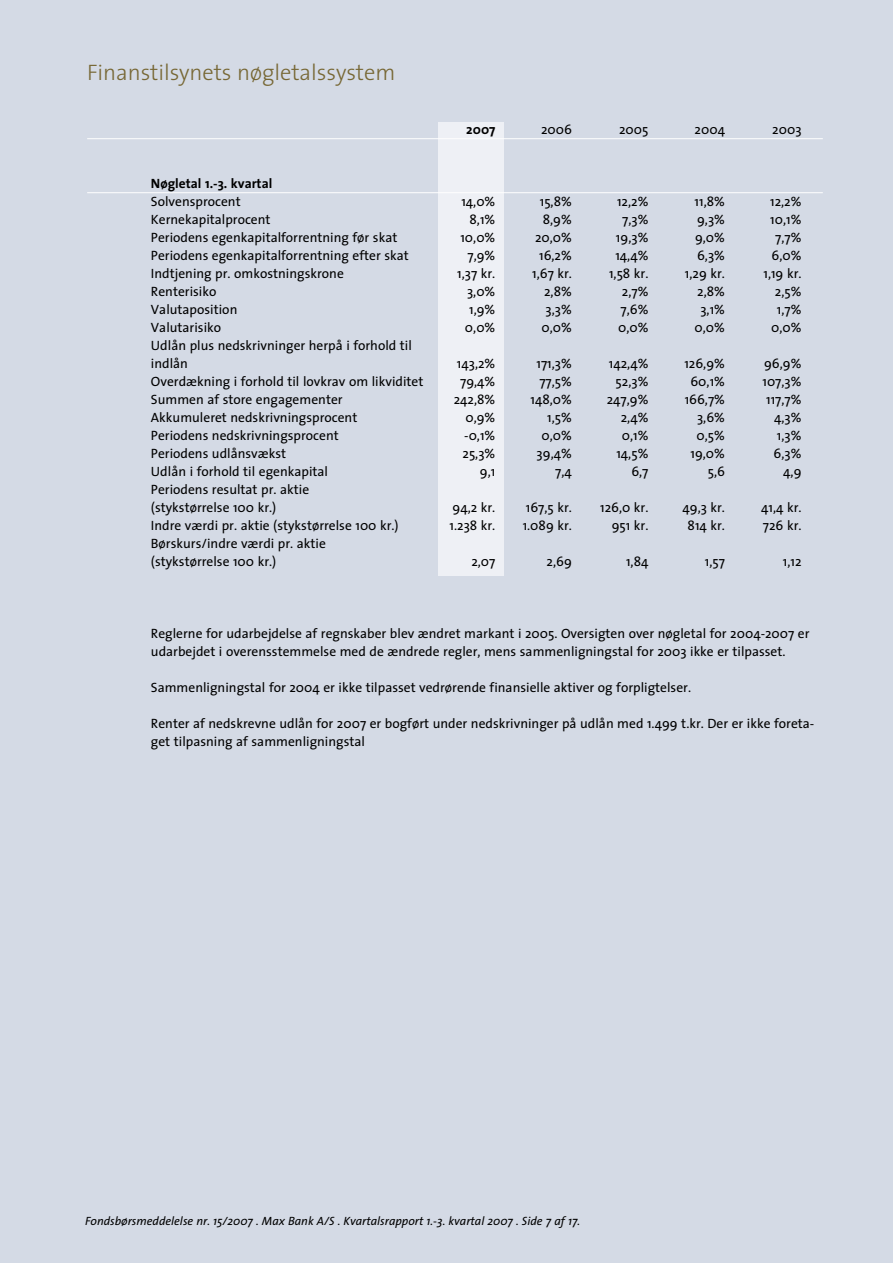
<style>
.page{position:relative;width:893px;height:1263px;background:#d4dae5}
.page>*{position:absolute;margin:0;border:0;box-sizing:border-box;transform-origin:0 0}
.t1{font:300 22.5px "The Sans 3";letter-spacing:-.005em;color:#776734}
.t2{font:13.5px/18px "The Sans 5";color:#000;text-align:right}
.t3{font:700 13.5px "The Sans 7";color:#000}
.t4{font:italic 12px "The Sans 5 I";color:#000}
</style>
<div class="page">
<div style="left:438px;top:122px;width:66px;height:454px;background:#eef0f5"></div>
<hr style="left:87px;top:138px;width:736px;height:1px;background:#fff">
<hr style="left:87px;top:192px;width:736px;height:1px;background:#fff">
<h1 class="t1" style="left:87px;top:54px;width:310px">Finanstilsynets nøgletalssystem</h1>
<p class="t3" style="left:151px;top:172px;width:123px">Nøgletal 1.-3. kvartal</p>
<p class="t2" style="left:151px;top:192px;width:91px">Solvensprocent</p>
<p class="t2" style="left:87px;top:210px;width:25px">K</p>
<p class="t2" style="left:151px;top:210px;width:263px;text-align:left;text-indent:8px">ernekapitalprocent<br>Periodens egenkapitalforrentning før skat<br>Periodens egenkapitalforrentning efter skat<br>Indtjening pr. omkostningskrone<br>Renterisiko<br>Valutaposition<br>Valutarisiko<br>Udlån plus nedskrivninger herpå i forhold til indlån</p>
<p class="t2" style="left:87px;top:372px;width:26px">O</p>
<p class="t2" style="left:151px;top:372px;width:274px;text-align:left;text-indent:10px">verdækning i forhold til lovkrav om likviditet<br>Summen af store engagementer<br>Akkumuleret nedskrivningsprocent<br>Periodens nedskrivningsprocent<br>Periodens udlånsvækst<br>Udlån i forhold til egenkapital<br>Periodens resultat pr. aktie<br>(stykstørrelse 100 kr.)<br>Indre værdi pr. aktie (stykstørrelse 100 kr.)<br>Børskurs/indre værdi pr. aktie<br>(stykstørrelse 100 kr.)</p>
<p class="t3" style="left:466px;top:118px;width:31px">2007</p>
<p class="t2" style="left:457px;top:192px;width:40px">14,0%<br>8,1%<br>10,0%<br>7,9%<br>1,37 kr.<br>3,0%<br>1,9%<br>0,0%</p>
<p class="t2" style="left:454px;top:354px;width:43px">143,2%<br>79,4%<br>242,8%<br>0,9% -0,1%<br>25,3%<br>9,1</p>
<p class="t2" style="left:449px;top:498px;width:47px;text-align:left">94,2 kr.<br>1.238 kr.</p>
<p class="t2" style="left:471px;top:552px;width:26px">2,07</p>
<p class="t2" style="left:541px;top:120px;width:32px">2006</p>
<p class="t2" style="left:532px;top:192px;width:41px">15,8%<br>8,9%<br>20,0%<br>16,2%<br>1,67 kr.<br>2,8%<br>3,3%<br>0,0%</p>
<p class="t2" style="left:530px;top:354px;width:43px">171,3%<br>77,5%<br>148,0%<br>1,5%<br>0,0%<br>39,4%<br>7,4</p>
<p class="t2" style="left:523px;top:498px;width:51px;text-align:left">167,5 kr.<br>1.089 kr.</p>
<p class="t2" style="left:547px;top:552px;width:27px">2,69</p>
<p class="t2" style="left:619px;top:120px;width:31px">2005</p>
<p class="t2" style="left:609px;top:192px;width:41px">12,2%<br>7,3%<br>19,3%<br>14,4%<br>1,58 kr.<br>2,7%<br>7,6%<br>0,0%</p>
<p class="t2" style="left:607px;top:354px;width:43px">142,4%<br>52,3%<br>247,9%<br>2,4%<br>0,1%<br>14,5%<br>6,7</p>
<p class="t2" style="left:600px;top:498px;width:50px">126,0 kr.<br>951 kr.</p>
<p class="t2" style="left:626px;top:552px;width:24px">1,84</p>
<p class="t2" style="left:695px;top:120px;width:32px">2004</p>
<p class="t2" style="left:685px;top:192px;width:42px">11,8%<br>9,3%<br>9,0%<br>6,3%<br>1,29 kr.<br>2,8%<br>3,1%<br>0,0%</p>
<p class="t2" style="left:684px;top:354px;width:42px">126,9%<br>60,1%<br>166,7%<br>3,6%<br>0,5%<br>19,0%<br>5,6</p>
<p class="t2" style="left:682px;top:498px;width:44px;text-align:center">49,3 kr.<br>814 kr.</p>
<p class="t2" style="left:705px;top:552px;width:22px">1,57</p>
<p class="t2" style="left:772px;top:120px;width:31px">2003</p>
<p class="t2" style="left:763px;top:192px;width:40px">12,2%<br>10,1%<br>7,7%<br>6,0%<br>1,19 kr.<br>2,5%<br>1,7%<br>0,0%</p>
<p class="t2" style="left:762px;top:354px;width:41px">96,9%<br>107,3%<br>117,7%<br>4,3%<br>1,3%<br>6,3%<br>4,9</p>
<p class="t2" style="left:761px;top:498px;width:42px;text-align:left">41,4 kr.<br>726 kr.</p>
<p class="t2" style="left:783px;top:552px;width:20px">1,12</p>
<p class="t2" style="left:151px;top:624px;width:660px;text-align:left">Reglerne for udarbejdelse af regnskaber blev ændret markant i 2005. Oversigten over nøgletal for 2004-2007 er udarbejdet i overensstemmelse med de ændrede regler, mens sammenligningstal for 2003 ikke er tilpasset.</p>
<p class="t2" style="left:151px;top:678px;width:542px">Sammenligningstal for 2004 er ikke tilpasset vedrørende finansielle aktiver og forpligtelser.</p>
<p class="t2" style="left:151px;top:714px;width:665px;text-align:left">Renter af nedskrevne udlån for 2007 er bogført under nedskrivninger på udlån med 1.499 t.kr. Der er ikke foreta&shy;get tilpasning af sammenligningstal</p>
<p class="t4" style="left:85px;top:1211px;width:497px">Fondsbørsmeddelelse nr. 15/2007 . Max Bank A/S . Kvartalsrapport 1.-3. kvartal 2007 . Side af 17.</p>
</div>
